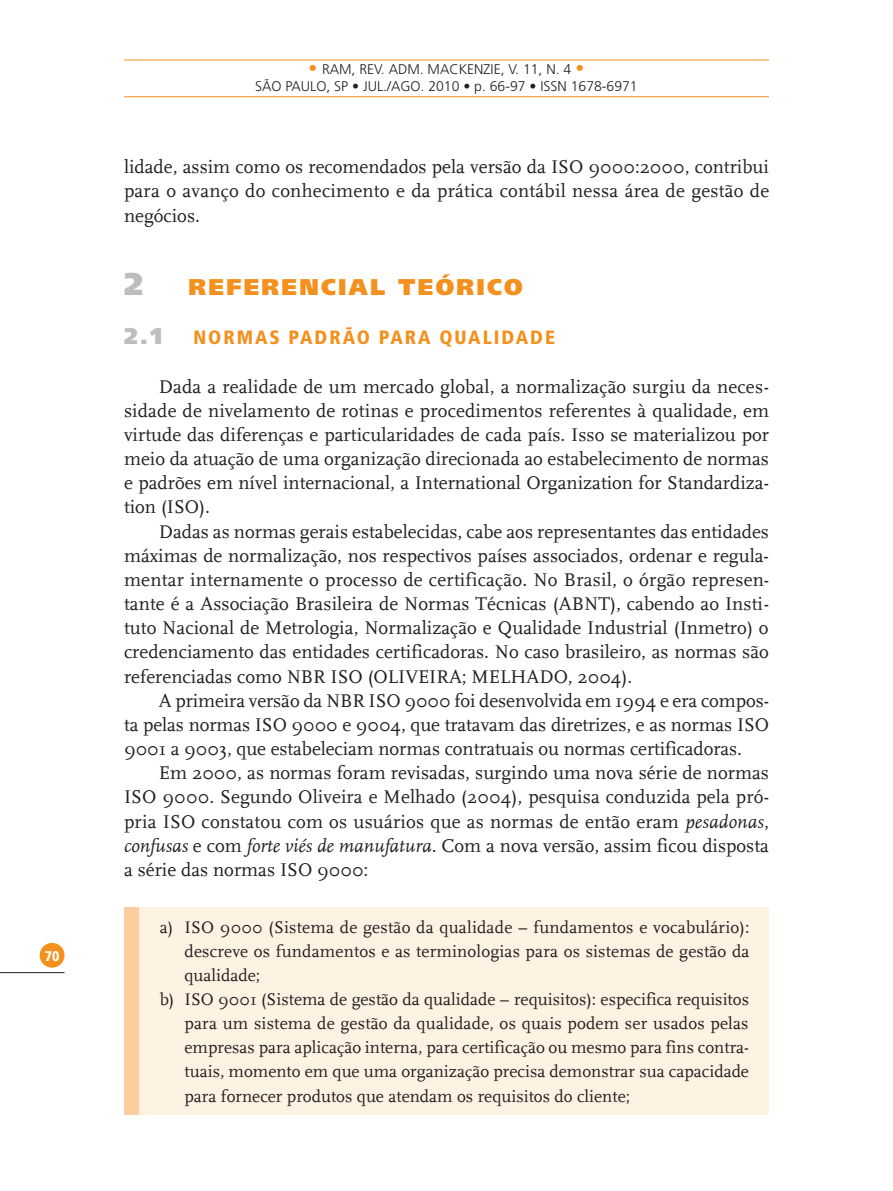
<style>
.page{position:relative;width:893px;height:1191px;background:#fff}
.page>*{position:absolute;margin:0;border:0;box-sizing:border-box;transform-origin:0 0}
.t1{font:900 31.5px "Frutiger LT Std";color:#bcbdc0}
.t2{font:900 22.75px "Frutiger LT Std";letter-spacing:.1em;color:#f4901d}
.t3{font:900 22.75px "Frutiger LT Std";color:#bcbdc0}
.t4{font:19.25px/24.2px "FF Scala Definitive";color:#231f20;text-align:justify}
.t5{font:900 condensed 19.25px "Frutiger LT Std";letter-spacing:.1em;color:#f4901d}
.t6{font:17.5px "FF Scala Definitive";color:#231f20}
.t7{font:300 14px/16.8px "Frutiger LT Std";color:#231f20;text-align:center}
.t8{font:900 condensed 14px "Frutiger LT Std";color:#fff}
.s1{font-size:17.5px;color:#f4901d}
.s2{font-style:italic}
</style>
<div class="page">
<div style="left:40px;top:943px;width:24px;height:24px;background:#f4901d;border-radius:50%"></div>
<hr style="left:0;top:972px;width:64px;height:1px;background:#231f20">
<hr style="left:124px;top:96px;width:645px;height:1px;background:#f4901d">
<hr style="left:124px;top:60px;width:645px;height:1px;background:#f4901d">
<div style="left:124px;top:907px;width:16px;height:207px;background:#fcce9d"></div>
<div style="left:140px;top:907px;width:629px;height:207px;background:#fef2e3"></div>
<p class="t8" style="left:45px;top:947px;width:16px">70</p>
<p class="t7" style="left:255px;top:61px;width:384px"><span class="s1">•</span> RAM, REV. ADM. MACKENZIE, V. 11, N. 4 <span class="s1">•<br></span>SÃO PAULO, SP • JUL./AGO. 2010 • p. 66-97 • ISSN 1678-6971</p>
<p class="t4" style="left:124px;top:155px;width:647px">lidade, assim como os recomendados pela versão da ISO 9000:2000, contribui para o avanço do conhecimento e da prática contábil nessa área de gestão de negócios.</p>
<h1 class="t1" style="left:124px;top:264px;width:20px">2</h1>
<p class="t2" style="left:188px;top:273px;width:74px">REFERENCIAL</p>
<p class="t2" style="left:398px;top:273px;width:76px">TEÓRICO</p>
<p class="t3" style="left:124px;top:322px;width:40px">2.1</p>
<p class="t5" style="left:193px;top:325px;width:363px">NORMAS PADRÃO PARA QUALIDADE</p>
<p class="t4" style="left:124px;top:375px;width:647px;text-indent:35px">Dada a realidade de um mercado global, a normalização surgiu da neces&shy;sidade de nivelamento de rotinas e procedimentos referentes à qualidade, em virtude das diferenças e particularidades de cada país. Isso se materializou por meio da atuação de uma organização direcionada ao estabelecimento de normas e padrões em nível internacional, a International Organization for Standardiza&shy;tion (ISO).</p>
<p class="t4" style="left:124px;top:519px;width:646px;text-indent:35px">Dadas as normas gerais estabelecidas, cabe aos representantes das entidades máximas de normalização, nos respectivos países associados, ordenar e regula&shy;mentar internamente o processo de certificação. No Brasil, o órgão represen&shy;tante é a Associação Brasileira de Normas Técnicas (ABNT), cabendo ao Insti&shy;tuto Nacional de Metrologia, Normalização e Qualidade Industrial (Inmetro) o credenciamento das entidades certificadoras. No caso brasileiro, as normas são referenciadas como NBR ISO (OLIVEIRA; MELHADO, 2004).</p>
<p class="t4" style="left:124px;top:689px;width:646px;text-indent:35px">A primeira versão da NBR ISO 9000 foi desenvolvida em 1994 e era compos&shy;ta pelas normas ISO 9000 e 9004, que tratavam das diretrizes, e as normas ISO 9001 a 9003, que estabeleciam normas contratuais ou normas certificadoras.</p>
<p class="t4" style="left:124px;top:761px;width:646px;text-indent:35px">Em 2000, as normas foram revisadas, surgindo uma nova série de normas ISO 9000. Segundo Oliveira e Melhado (2004), pesquisa conduzida pela pró&shy;pria ISO constatou com os usuários que as normas de então eram <span class="s2">pesadonas</span>, <span class="s2">confusas</span> e com <span class="s2">forte viés de manufatura</span>. Com a nova versão, assim ficou disposta a série das normas ISO 9000:</p>
<p class="t6" style="left:160px;top:917px;width:591px">a) ISO 9000 (Sistema de gestão da qualidade – fundamentos e vocabulário):</p>
<p class="t6" style="left:185px;top:941px;width:566px">descreve os fundamentos e as terminologias para os sistemas de gestão da</p>
<p class="t6" style="left:185px;top:965px;width:77px">qualidade;</p>
<p class="t6" style="left:160px;top:989px;width:591px">b) ISO 9001 (Sistema de gestão da qualidade – requisitos): especifica requisitos</p>
<p class="t6" style="left:185px;top:1014px;width:566px">para um sistema de gestão da qualidade, os quais podem ser usados pelas</p>
<p class="t6" style="left:185px;top:1038px;width:566px">empresas para aplicação interna, para certificação ou mesmo para fins contra-</p>
<p class="t6" style="left:185px;top:1062px;width:566px">tuais, momento em que uma organização precisa demonstrar sua capacidade</p>
<p class="t6" style="left:185px;top:1086px;width:447px">para fornecer produtos que atendam os requisitos do cliente;</p>
</div>
